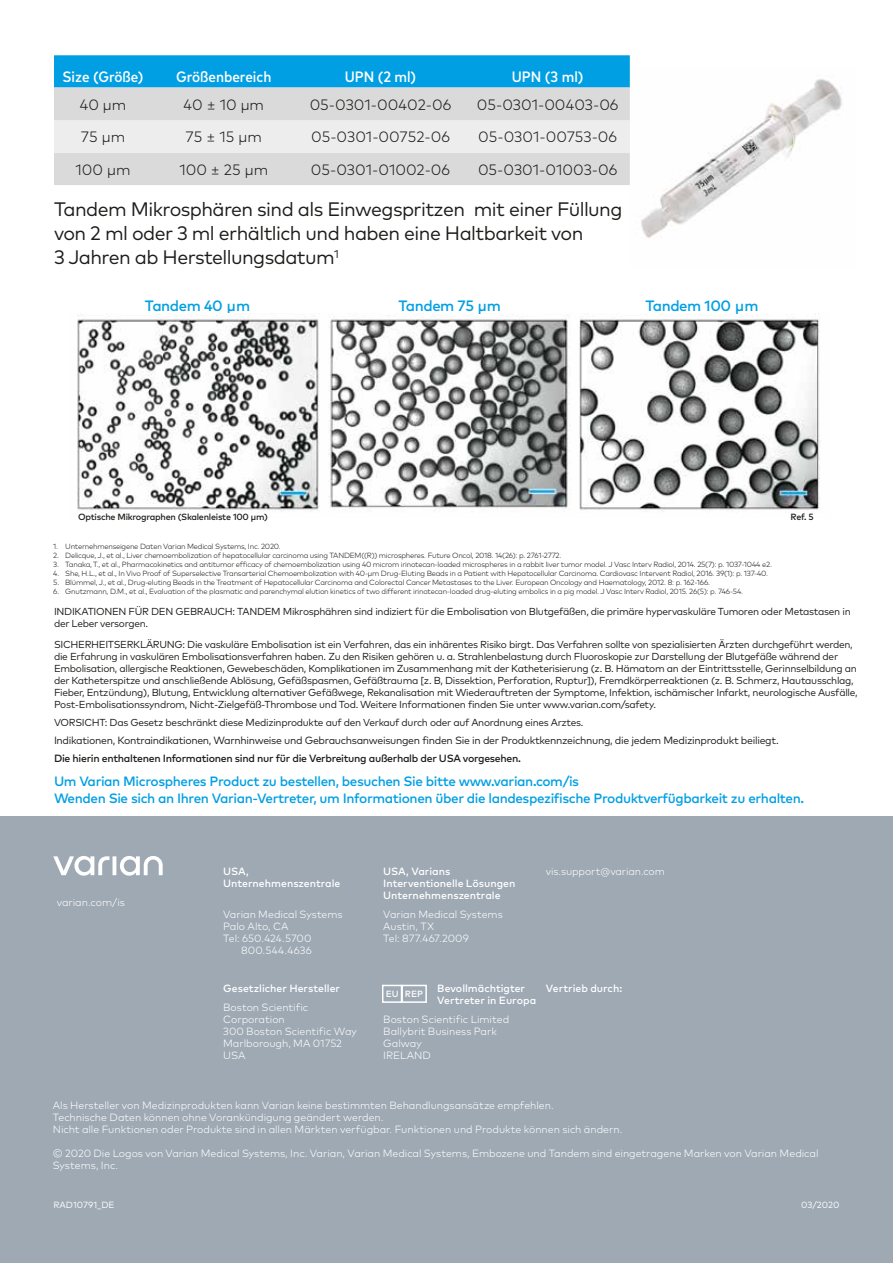
<style>
.page{position:relative;width:893px;height:1263px;background:#fff}
.page>*{position:absolute;margin:0;border:0;box-sizing:border-box;transform-origin:0 0}
.t1{font:19.5px/24px "Mark OT";letter-spacing:-.03em;color:#1d1d1b}
.t2{font:300 15px "Mark OT";color:#1d1d1b}
.t3{font:500 condensed 15px "Mark OT";color:#fff}
.t4{font:500 15px "Mark OT";letter-spacing:-.03em;color:#009fe3}
.t5{font:500 13.5px/16.5px "Mark OT";letter-spacing:-.03em;color:#009fe3}
.t6{font:300 10.5px/12px "Mark OT";color:#fff}
.t7{font:500 10.5px/12px "Mark OT";color:#fff}
.t8{font:10.5px "Mark OT";letter-spacing:-.03em;color:#1d1d1b}
.t9{font:500 10.5px "Mark OT";letter-spacing:-.03em;color:#1d1d1b}
.t10{font:10.2px/12px "Mark OT";letter-spacing:-.03em;color:#1d1d1b}
.t11{font:500 9px "Mark OT";letter-spacing:-.03em;color:#1d1d1b}
.t12{font:9px "Mark OT";color:#fff}
.t13{font:500 9px "Mark OT";color:#fff}
.t14{font:300 7.5px "Mark OT";letter-spacing:-.03em;color:#1d1d1b}
</style>
<div class="page">
<img style="left:641px;top:79px;width:201px;height:159px">
<div style="left:54px;top:55px;width:576px;height:33px;background:#009fe3"></div>
<div style="left:54px;top:88px;width:576px;height:97px;background:#dadada"></div>
<div style="left:54px;top:121px;width:576px;height:32px;background:#ededed"></div>
<div style="left:0;top:817px;width:893px;height:446px;background:#9ea9b4"></div>
<svg style="left:53px;top:856px;width:110px;height:20px"></svg>
<div style="left:382px;top:985px;width:20px;height:18px;border:2px solid #fff"></div>
<div style="left:401px;top:985px;width:26px;height:18px;border:2px solid #fff"></div>
<img style="left:77px;top:314px;width:743px;height:197px">
<h2 class="t3" style="left:63px;top:67px;width:83px">Size (Größe)</h2>
<h2 class="t3" style="left:176px;top:67px;width:97px">Größenbereich</h2>
<h2 class="t3" style="left:345px;top:67px;width:73px">UPN (2 ml)</h2>
<h2 class="t3" style="left:512px;top:67px;width:73px">UPN (3 ml)</h2>
<h2 class="t2" style="left:80px;top:96px;width:48px">40 µm</h2>
<h2 class="t2" style="left:183px;top:96px;width:82px">40 ± 10 µm</h2>
<h2 class="t2" style="left:310px;top:96px;width:143px">05-0301-00402-06</h2>
<h2 class="t2" style="left:477px;top:96px;width:143px">05-0301-00403-06</h2>
<h2 class="t2" style="left:81px;top:128px;width:46px">75 µm</h2>
<h2 class="t2" style="left:186px;top:128px;width:78px">75 ± 15 µm</h2>
<h2 class="t2" style="left:311px;top:128px;width:140px">05-0301-00752-06</h2>
<h2 class="t2" style="left:478px;top:128px;width:141px">05-0301-00753-06</h2>
<h2 class="t2" style="left:76px;top:160px;width:57px">100 µm</h2>
<h2 class="t2" style="left:179px;top:160px;width:90px">100 ± 25 µm</h2>
<h2 class="t2" style="left:311px;top:160px;width:141px">05-0301-01002-06</h2>
<h2 class="t2" style="left:478px;top:160px;width:141px">05-0301-01003-06</h2>
<h1 class="t1" style="left:54px;top:197px;width:570px">Tandem Mikrosphären sind als Einwegspritzen mit einer Füllung von 2 ml oder 3 ml erhältlich und haben eine Haltbarkeit von<br>3 Jahren ab Herstellungsdatum<sup>1</sup></h1>
<h2 class="t4" style="left:145px;top:296px;width:107px">Tandem 40 µm</h2>
<h2 class="t4" style="left:398px;top:296px;width:104px">Tandem 75 µm</h2>
<h2 class="t4" style="left:645px;top:296px;width:115px">Tandem 100 µm</h2>
<p class="t11" style="left:78px;top:511px;width:191px">Optische Mikrographen (Skalenleiste 100 μm)</p>
<p class="t11" style="left:791px;top:511px;width:25px">Ref. 5</p>
<p class="t14" style="left:53px;top:542px;width:229px">1. Unternehmenseigene Daten Varian Medical Systems, Inc. 2020.</p>
<p class="t14" style="left:53px;top:551px;width:510px">2. Delicque, J., et al., Liver chemoembolization of hepatocellular carcinoma using TANDEM((R)) microspheres. Future Oncol, 2018. 14(26): p. 2761-2772.</p>
<p class="t14" style="left:53px;top:560px;width:720px">3. Tanaka, T., et al., Pharmacokinetics and antitumor efficacy of chemoembolization using 40 microm irinotecan-loaded microspheres in a rabbit liver tumor model. J Vasc Interv Radiol, 2014. 25(7): p. 1037-1044 e2.</p>
<p class="t14" style="left:53px;top:569px;width:716px">4. She, H.L., et al., In Vivo Proof of Superselective Transarterial Chemoembolization with 40-µm Drug-Eluting Beads in a Patient with Hepatocellular Carcinoma. Cardiovasc Intervent Radiol, 2016. 39(1): p. 137-40.</p>
<p class="t14" style="left:53px;top:578px;width:658px">5. Blümmel, J., et al., Drug-eluting Beads in the Treatment of Hepatocellular Carcinoma and Colorectal Cancer Metastases to the Liver. European Oncology and Haematology, 2012. 8: p. 162-166.</p>
<p class="t14" style="left:53px;top:587px;width:691px">6. Gnutzmann, D.M., et al., Evaluation of the plasmatic and parenchymal elution kinetics of two different irinotecan-loaded drug-eluting embolics in a pig model. J Vasc Interv Radiol, 2015. 26(5): p. 746-54.</p>
<p class="t10" style="left:54px;top:605px;width:798px">INDIKATIONEN FÜR DEN GEBRAUCH: TANDEM Mikrosphähren sind indiziert für die Embolisation von Blutgefäßen, die primäre hypervaskuläre Tumoren oder Metastasen in der Leber versorgen.</p>
<p class="t10" style="left:54px;top:638px;width:805px">SICHERHEITSERKLÄRUNG: Die vaskuläre Embolisation ist ein Verfahren, das ein inhärentes Risiko birgt. Das Verfahren sollte von spezialisierten Ärzten durchgeführt werden, die Erfahrung in vaskulären Embolisationsverfahren haben. Zu den Risiken gehören u. a. Strahlenbelastung durch Fluoroskopie zur Darstellung der Blutgefäße während der Embolisation, allergische Reaktionen, Gewebeschäden, Komplikationen im Zusammenhang mit der Katheterisierung (z. B. Hämatom an der Eintrittsstelle, Gerinnselbildung an der Katheterspitze und anschließende Ablösung, Gefäßspasmen, Gefäßtrauma [z. B, Dissektion, Perforation, Ruptur]), Fremdkörperreaktionen (z. B. Schmerz, Hautausschlag, Fieber, Entzündung), Blutung, Entwicklung alternativer Gefäßwege, Rekanalisation mit Wiederauftreten der Symptome, Infektion, ischämischer Infarkt, neurologische Ausfälle, Post-Embolisationssyndrom, Nicht-Zielgefäß-Thrombose und Tod. Weitere Informationen finden Sie unter www.varian.com/safety.</p>
<p class="t10" style="left:54px;top:716px;width:531px">VORSICHT: Das Gesetz beschränkt diese Medizinprodukte auf den Verkauf durch oder auf Anordnung eines Arztes.</p>
<p class="t8" style="left:54px;top:734px;width:726px">Indikationen, Kontraindikationen, Warnhinweise und Gebrauchsanweisungen finden Sie in der Produktkennzeichnung, die jedem Medizinprodukt beiliegt.</p>
<p class="t9" style="left:54px;top:752px;width:468px">Die hierin enthaltenen Informationen sind nur für die Verbreitung außerhalb der USA vorgesehen.</p>
<h3 class="t5" style="left:54px;top:773px;width:752px">Um Varian Microspheres Product zu bestellen, besuchen Sie bitte www.varian.com/is<br>Wenden Sie sich an Ihren Varian-Vertreter, um Informationen über die landespezifische Produktverfügbarkeit zu erhalten.</h3>
<p class="t6" style="left:57px;top:896px;width:70px">varian.com/is</p>
<p class="t7" style="left:223px;top:865px;width:119px">USA,<br>Unternehmenszentrale</p>
<p class="t6" style="left:223px;top:908px;width:121px">Varian Medical Systems</p>
<p class="t6" style="left:223px;top:920px;width:67px">Palo Alto, CA</p>
<p class="t6" style="left:223px;top:932px;width:90px">Tel: 650.424.5700</p>
<p class="t6" style="left:241px;top:944px;width:72px">800.544.4636</p>
<p class="t7" style="left:223px;top:982px;width:118px">Gesetzlicher Hersteller</p>
<p class="t6" style="left:223px;top:1001px;width:135px">Boston Scientific<br>Corporation<br>300 Boston Scientific Way<br>Marlborough, MA 01752<br>USA</p>
<p class="t7" style="left:383px;top:865px;width:134px">USA, Varians<br>Interventionelle Lösungen<br>Unternehmenszentrale</p>
<p class="t6" style="left:383px;top:908px;width:121px">Varian Medical Systems<br>Austin, TX<br>Tel: 877.467.2009</p>
<p class="t6" style="left:546px;top:865px;width:121px">vis.support@varian.com</p>
<p class="t7" style="left:437px;top:982px;width:101px">Bevollmächtigter<br>Vertreter in Europa</p>
<p class="t6" style="left:383px;top:1013px;width:127px">Boston Scientific Limited<br>Ballybrit Business Park<br>Galway<br>IRELAND</p>
<p class="t13" style="left:386px;top:988px;width:39px">EU REP</p>
<p class="t7" style="left:546px;top:982px;width:78px">Vertrieb durch:</p>
<p class="t6" style="left:53px;top:1099px;width:571px">Als Hersteller von Medizinprodukten kann Varian keine bestimmten Behandlungsansätze empfehlen.<br>Technische Daten können ohne Vorankündigung geändert werden.<br>Nicht alle Funktionen oder Produkte sind in allen Märkten verfügbar. Funktionen und Produkte können sich ändern.</p>
<p class="t6" style="left:53px;top:1147px;width:767px">© 2020 Die Logos von Varian Medical Systems, Inc. Varian, Varian Medical Systems, Embozene und Tandem sind eingetragene Marken von Varian Medical<br>Systems, Inc.</p>
<p class="t12" style="left:53px;top:1199px;width:63px">RAD10791_DE</p>
<p class="t12" style="left:801px;top:1199px;width:40px">03/2020</p>
</div>
